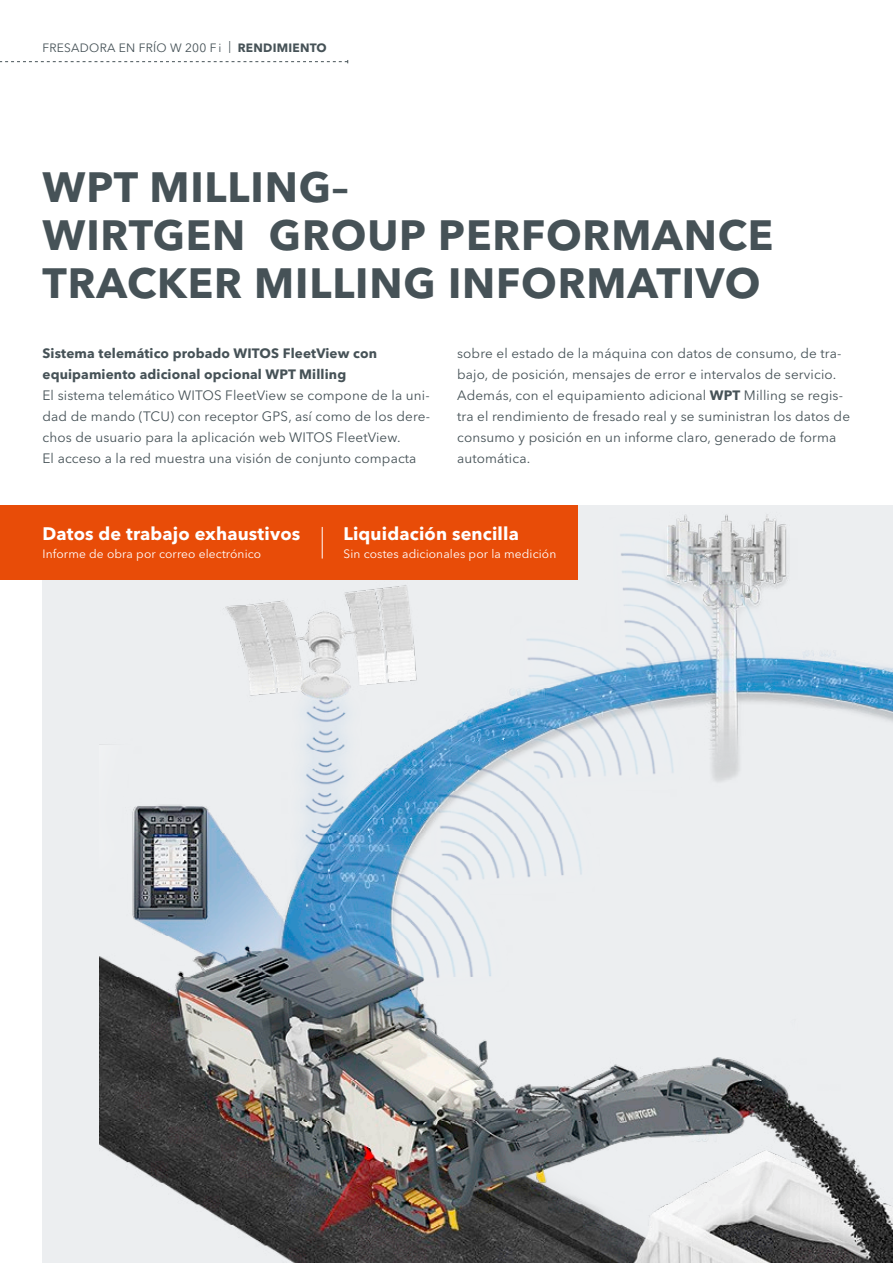
<style>
.page{position:relative;width:893px;height:1263px;background:#fff}
.page>*{position:absolute;margin:0;border:0;box-sizing:border-box;transform-origin:0 0}
.t1{font:700 42px/48px "Avenir Next LT Pro";letter-spacing:.02em;color:#465257}
.t2{font:700 18px "Avenir Next LT Pro";letter-spacing:.01em;color:#fff}
.t3{font:13.5px/21px "Avenir Next LT Pro";letter-spacing:.01em;color:#465257}
.t4{font:700 13.5px/21px "Avenir Next LT Pro";letter-spacing:.01em;color:#465257}
.t5{font:12px "Avenir Next LT Pro";letter-spacing:.01em;color:#fff}
.t6{font:12px "Avenir Next LT Pro";letter-spacing:.02em;color:#465257}
.s1{font-weight:700}
</style>
<div class="page">
<div style="left:43px;top:505px;width:850px;height:758px;background:#eceef0"></div>
<img style="left:99px;top:514px;width:794px;height:749px">
<div style="left:0;top:505px;width:578px;height:74px;background:#e84c08"></div>
<hr style="left:322px;top:527px;width:1px;height:31px;background:#fff">
<svg style="left:0;top:60px;width:348px;height:3px"></svg>
<p class="t6" style="left:43px;top:40px;width:286px">FRESADORA EN FRÍO W 200 F i | <span class="s1">RENDIMIENTO</span></p>
<h1 class="t1" style="left:43px;top:163px;width:732px">WPT MILLING–<br>WIRTGEN GROUP PERFORMANCE<br>TRACKER MILLING INFORMATIVO</h1>
<p class="t4" style="left:43px;top:343px;width:336px">Sistema telemático probado WITOS FleetView con equipamiento adicional opcional WPT Milling</p>
<p class="t3" style="left:43px;top:385px;width:389px">El sistema telemático WITOS FleetView se compone de la uni&shy;dad de mando (TCU) con receptor GPS, así como de los dere&shy;chos de usuario para la aplicación web WITOS FleetView.<br>El acceso a la red muestra una visión de conjunto compacta</p>
<p class="t3" style="left:457px;top:343px;width:394px">sobre el estado de la máquina con datos de consumo, de tra&shy;bajo, de posición, mensajes de error e intervalos de servicio.<br>Además, con el equipamiento adicional <span class="s1">WPT</span> Milling se regis&shy;tra el rendimiento de fresado real y se suministran los datos de consumo y posición en un informe claro, generado de forma automática.</p>
<h2 class="t2" style="left:43px;top:523px;width:259px">Datos de trabajo exhaustivos</h2>
<p class="t5" style="left:43px;top:547px;width:220px">Informe de obra por correo electrónico</p>
<h2 class="t2" style="left:343px;top:523px;width:177px">Liquidación sencilla</h2>
<p class="t5" style="left:343px;top:547px;width:214px">Sin costes adicionales por la medición</p>
</div>
